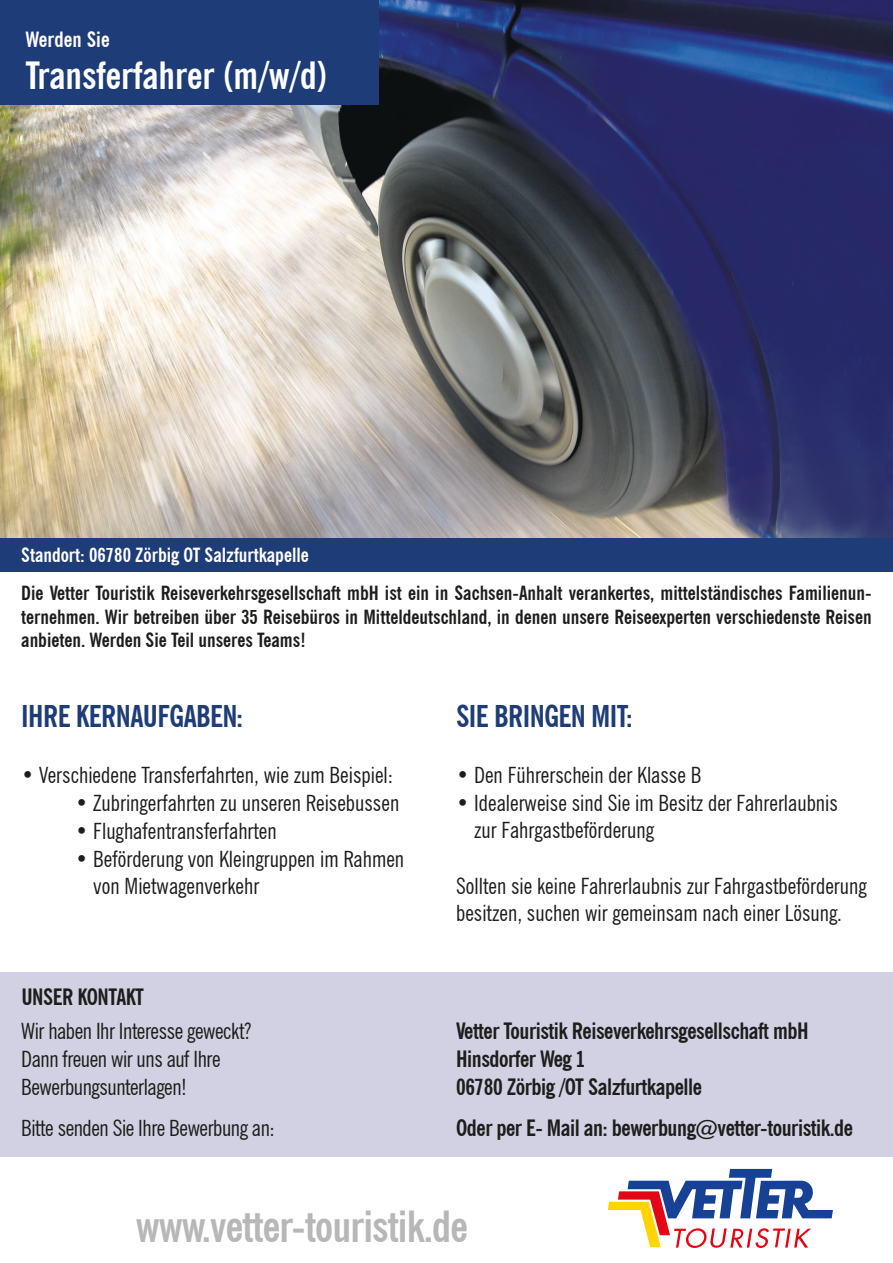
<style>
.page{position:relative;width:893px;height:1263px;background:#fff}
.page>*{position:absolute;margin:0;border:0;box-sizing:border-box;transform-origin:0 0}
.t1{font:700 condensed 42.75px "News Gothic BT";letter-spacing:-.02em;color:#b7b7b7}
.t2{font:700 condensed 37.5px "News Gothic BT";color:#fff}
.t3{font:700 condensed 30px "News Gothic BT";letter-spacing:-.02em;color:#1e3d78}
.t4{font:condensed 22.5px/27px "News Gothic BT";color:#1d1d1b}
.t5{font:700 condensed 22.5px/28px "News Gothic BT";letter-spacing:-.02em;color:#1d1d1b}
.t6{font:condensed 22.5px/28px "News Gothic BT";letter-spacing:-.02em;color:#1d1d1b}
.t7{font:700 condensed 21px "News Gothic BT";letter-spacing:.005em;color:#fff}
.t8{font:700 condensed 19.5px/23.4px "News Gothic BT";color:#1d1d1b;text-align:justify}
.t9{font:700 condensed 19.5px "News Gothic BT";color:#fff}
</style>
<div class="page">
<img style="left:0;top:0;width:893px;height:538px">
<div style="left:0;top:0;width:378px;height:104px;background:#1e3d78"></div>
<div style="left:0;top:538px;width:893px;height:34px;background:#1e3d78"></div>
<svg style="left:608px;top:1169px;width:225px;height:79px"></svg>
<div style="left:0;top:972px;width:893px;height:184px;background:#d1d1e3"></div>
<p class="t7" style="left:26px;top:26px;width:86px">Werden Sie</p>
<h2 class="t2" style="left:26px;top:52px;width:304px">Transferfahrer (m/w/d)</h2>
<p class="t9" style="left:21px;top:543px;width:289px">Standort: 06780 Zörbig OT Salzfurtkapelle</p>
<p class="t8" style="left:21px;top:581px;width:852px">Die Vetter Touristik Reiseverkehrsgesellschaft mbH ist ein in Sachsen-Anhalt verankertes, mittelständisches Familienun&shy;ternehmen. Wir betreiben über 35 Reisebüros in Mitteldeutschland, in denen unsere Reiseexperten verschiedenste Reisen anbieten. Werden Sie Teil unseres Teams!</p>
<h3 class="t3" style="left:21px;top:697px;width:224px">IHRE KERNAUFGABEN:</h3>
<p class="t4" style="left:21px;top:761px;width:373px">• Verschiedene Transferfahrten, wie zum Beispiel:</p>
<p class="t4" style="left:75px;top:789px;width:326px">• Zubringerfahrten zu unseren Reisebussen</p>
<p class="t4" style="left:75px;top:817px;width:203px">• Flughafentransferfahrten</p>
<p class="t4" style="left:93px;top:845px;width:312px;text-indent:-18px">• Beförderung von Kleingruppen im Rahmen von Mietwagenverkehr</p>
<p class="t5" style="left:21px;top:982px;width:124px">UNSER KONTAKT</p>
<p class="t6" style="left:21px;top:1016px;width:232px">Wir haben Ihr Interesse geweckt?<br>Dann freuen wir uns auf Ihre<br>Bewerbungsunterlagen!</p>
<p class="t6" style="left:21px;top:1113px;width:255px">Bitte senden Sie Ihre Bewerbung an:</p>
<h3 class="t3" style="left:456px;top:697px;width:178px">SIE BRINGEN MIT:</h3>
<p class="t4" style="left:456px;top:761px;width:247px">• Den Führerschein der Klasse B</p>
<p class="t4" style="left:474px;top:789px;width:365px;text-indent:-18px">• Idealerweise sind Sie im Besitz der Fahrerlaubnis zur Fahrgastbeförderung</p>
<p class="t4" style="left:456px;top:872px;width:412px">Sollten sie keine Fahrerlaubnis zur Fahrgastbeförderung besitzen, suchen wir gemeinsam nach einer Lösung.</p>
<p class="t5" style="left:456px;top:1016px;width:354px">Vetter Touristik Reiseverkehrsgesellschaft mbH<br>Hinsdorfer Weg 1<br>06780 Zörbig /OT Salzfurtkapelle</p>
<p class="t5" style="left:456px;top:1113px;width:398px">Oder per E- Mail an: bewerbung@vetter-touristik.de</p>
<h1 class="t1" style="left:136px;top:1200px;width:334px">www.vetter-touristik.de</h1>
</div>
